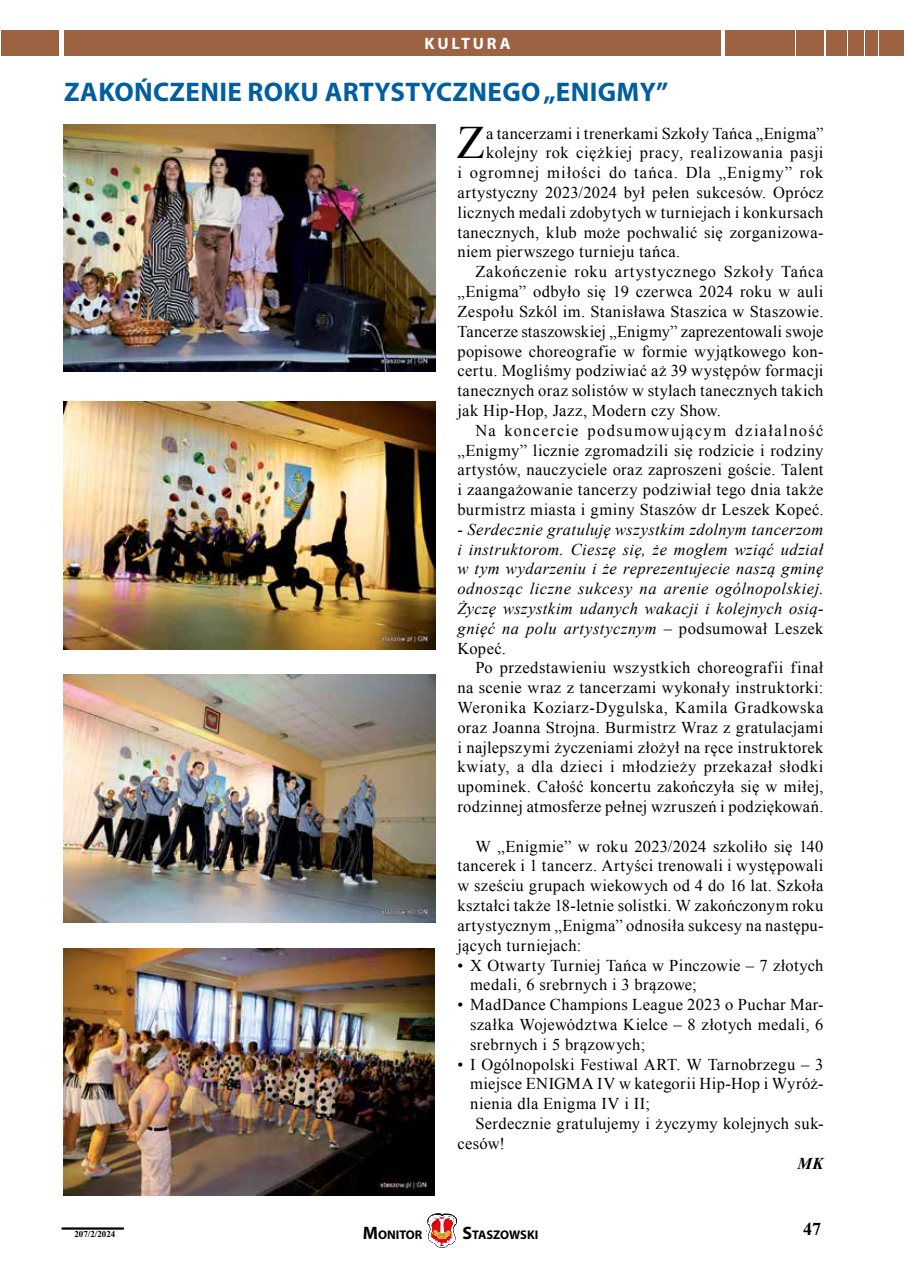
<style>
.page{position:relative;width:904px;height:1276px;background:#fff}
.page>*{position:absolute;margin:0;border:0;box-sizing:border-box;transform-origin:0 0}
.t1{font:46.35px "Times New Roman";color:#000}
.t2{font:700 27px "Myriad Pro";letter-spacing:.015em;color:#005ea1}
.t3{font:700 18px "Times New Roman";color:#000}
.t4{font:16.5px/19.8px "Times New Roman";letter-spacing:.025em;color:#000;text-align:justify}
.t5{font:italic 16.5px/19.8px "Times New Roman";letter-spacing:.025em;color:#000;text-align:justify}
.t6{font:16.5px "Times New Roman";letter-spacing:.005em;color:#000}
.t7{font:16.5px "Times New Roman";letter-spacing:.05em;color:#000}
.t8{font:16.5px "Times New Roman";letter-spacing:.08em;color:#000}
.t9{font:700 16.5px "Myriad Pro";letter-spacing:.165em;color:#fff}
.t10{font:italic 700 16.5px "Times New Roman";color:#000}
.t11{font:700 12.6px "Myriad Pro";color:#000}
.t12{font:700 9px "Times New Roman";color:#000}
.s1{font-style:normal}
.s2{font-size:18px}
</style>
<div class="page">
<img style="left:64px;top:402px;width:371px;height:247px">
<img style="left:64px;top:674px;width:371px;height:248px">
<img style="left:64px;top:948px;width:370px;height:247px">
<img style="left:64px;top:124px;width:371px;height:248px">
<svg style="left:427px;top:1213px;width:30px;height:34px"></svg>
<hr style="left:62px;top:1227px;width:62px;height:1px;background:#000">
<hr style="left:62px;top:1228px;width:62px;height:1px;background:#000">
<div style="left:64px;top:31px;width:656px;height:25px;background:#9d6242"></div>
<div style="left:880px;top:31px;width:24px;height:25px;background:#9d6242"></div>
<div style="left:865px;top:31px;width:12px;height:25px;background:#9d6242"></div>
<div style="left:848px;top:31px;width:15px;height:25px;background:#9d6242"></div>
<div style="left:725px;top:31px;width:69px;height:25px;background:#9d6242"></div>
<div style="left:1px;top:31px;width:58px;height:25px;background:#9d6242"></div>
<div style="left:826px;top:31px;width:20px;height:25px;background:#9d6242"></div>
<div style="left:796px;top:31px;width:28px;height:25px;background:#9d6242"></div>
<p class="t9" style="left:424px;top:33px;width:87px">KULTURA</p>
<h2 class="t2" style="left:64px;top:74px;width:606px">ZAKOŃCZENIE ROKU ARTYSTYCZNEGO „ENIGMY”</h2>
<h1 class="t1" style="left:457px;top:112px;width:30px">Z</h1>
<p class="t4" style="left:486px;top:123px;width:339px">a tancerzami i trenerkami Szkoły Tańca „Enigma”</p>
<p class="t4" style="left:486px;top:143px;width:339px">kolejny rok ciężkiej pracy, realizowania pasji</p>
<p class="t7" style="left:457px;top:162px;width:367px">i ogromnej miłości do tańca. Dla „Enigmy” rok</p>
<p class="t4" style="left:457px;top:182px;width:367px">artystyczny 2023/2024 był pełen sukcesów. Oprócz</p>
<p class="t4" style="left:457px;top:202px;width:367px">licznych medali zdobytych w turniejach i konkursach</p>
<p class="t4" style="left:457px;top:222px;width:367px">tanecznych, klub może pochwalić się zorganizowa-</p>
<p class="t4" style="left:457px;top:242px;width:224px">niem pierwszego turnieju tańca.</p>
<p class="t4" style="left:475px;top:262px;width:349px">Zakończenie roku artystycznego Szkoły Tańca</p>
<p class="t4" style="left:457px;top:281px;width:367px">„Enigma” odbyło się 19 czerwca 2024 roku w auli</p>
<p class="t4" style="left:457px;top:301px;width:367px">Zespołu Szkól im. Stanisława Staszica w Staszowie.</p>
<p class="t6" style="left:457px;top:320px;width:367px">Tancerze staszowskiej „Enigmy” zaprezentowali swoje</p>
<p class="t4" style="left:457px;top:341px;width:367px">popisowe choreografie w formie wyjątkowego kon-</p>
<p class="t4" style="left:457px;top:361px;width:367px">certu. Mogliśmy podziwiać aż 39 występów formacji</p>
<p class="t4" style="left:457px;top:380px;width:367px">tanecznych oraz solistów w stylach tanecznych takich</p>
<p class="t4" style="left:457px;top:400px;width:265px">jak Hip-Hop, Jazz, Modern czy Show.</p>
<p class="t8" style="left:475px;top:419px;width:349px">Na koncercie podsumowującym działalność</p>
<p class="t4" style="left:457px;top:440px;width:367px">„Enigmy” licznie zgromadzili się rodzicie i rodziny</p>
<p class="t4" style="left:457px;top:460px;width:367px">artystów, nauczyciele oraz zaproszeni goście. Talent</p>
<p class="t4" style="left:457px;top:479px;width:367px">i zaangażowanie tancerzy podziwiał tego dnia także</p>
<p class="t4" style="left:457px;top:499px;width:367px">burmistrz miasta i gminy Staszów dr Leszek Kopeć.</p>
<p class="t5" style="left:457px;top:519px;width:367px"><span class="s1">-</span> Serdecznie gratuluję wszystkim zdolnym tancerzom i instruktorom. Cieszę się, że mogłem wziąć udział w tym wydarzeniu i że reprezentujecie naszą gminę odnosząc liczne sukcesy na arenie ogólnopolskiej.<br>Życzę wszystkim udanych wakacji i kolejnych osią&shy;gnięć na polu artystycznym <span class="s1">– podsumował Leszek Kopeć.</span></p>
<p class="t4" style="left:457px;top:658px;width:367px;text-indent:18px">Po przedstawieniu wszystkich choreografii finał na scenie wraz z tancerzami wykonały instruktorki:<br>Weronika Koziarz-Dygulska, Kamila Gradkowska oraz Joanna Strojna. Burmistrz Wraz z gratulacjami i najlepszymi życzeniami złożył na ręce instruktorek kwiaty, a dla dzieci i młodzieży przekazał słodki upominek. Całość koncertu zakończyła się w miłej, rodzinnej atmosferze pełnej wzruszeń i podziękowań.</p>
<p class="t4" style="left:457px;top:836px;width:367px;text-indent:18px">W „Enigmie” w roku 2023/2024 szkoliło się 140 tancerek i 1 tancerz. Artyści trenowali i występowali w sześciu grupach wiekowych od 4 do 16 lat. Szkoła kształci także 18-letnie solistki. W zakończonym roku artystycznym „Enigma” odnosiła sukcesy na następu&shy;jących turniejach:</p>
<p class="t4" style="left:470px;top:955px;width:355px;text-indent:-13px">• X Otwarty Turniej Tańca w Pinczowie – 7 złotych medali, 6 srebrnych i 3 brązowe;</p>
<p class="t4" style="left:470px;top:994px;width:355px;text-indent:-13px">• MadDance Champions League 2023 o Puchar Mar&shy;szałka Województwa Kielce – 8 złotych medali, 6 srebrnych i 5 brązowych;</p>
<p class="t4" style="left:457px;top:1054px;width:367px">• I Ogólnopolski Festiwal ART. W Tarnobrzegu – 3</p>
<p class="t4" style="left:470px;top:1073px;width:355px">miejsce ENIGMA IV w kategorii Hip-Hop i Wyróż-</p>
<p class="t4" style="left:470px;top:1093px;width:181px">nienia dla Enigma IV i II;</p>
<p class="t4" style="left:475px;top:1113px;width:349px">Serdecznie gratulujemy i życzymy kolejnych suk-</p>
<p class="t4" style="left:457px;top:1133px;width:49px">cesów!</p>
<p class="t10" style="left:797px;top:1151px;width:28px">MK</p>
<p class="t12" style="left:74px;top:1227px;width:43px">207/2/2024</p>
<p class="t11" style="left:363px;top:1226px;width:61px"><span class="s2">M</span>ONITOR</p>
<p class="t11" style="left:462px;top:1226px;width:77px"><span class="s2">S</span>TASZOWSKI</p>
<p class="t3" style="left:803px;top:1216px;width:19px">47</p>
</div>
